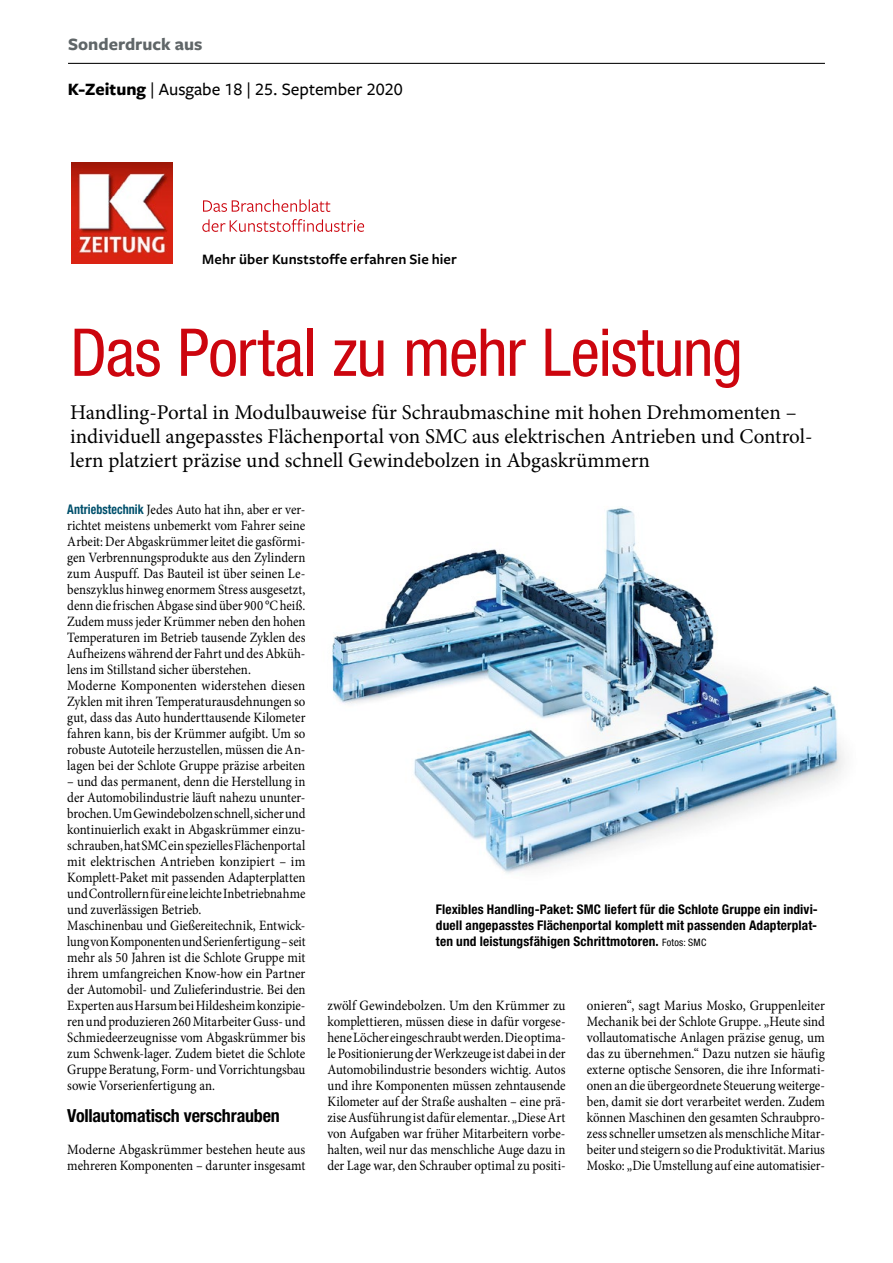
<style>
.page{position:relative;width:893px;height:1263px;background:#fff}
.page>*{position:absolute;margin:0;border:0;box-sizing:border-box;transform-origin:0 0}
.t1{font:condensed 66px "Helvetica Neue LT Std";letter-spacing:-.015em;color:#cc050e}
.t2{font:21px/24px "Minion Pro";color:#000}
.t3{font:500 18px "Freight Sans Pro";color:#000}
.t4{font:700 condensed 18px "Helvetica Neue LT Std";letter-spacing:-.01em;color:#000}
.t5{font:700 18px "Freight Sans Pro";color:#606668}
.t6{font:600 14.85px "Freight Sans Pro";letter-spacing:.01em;color:#000}
.t7{font:14.25px/16px "Minion Pro";color:#000;scale:.9 1}
.t8{font:14.25px/16px "Minion Pro";color:#000;text-align:justify;scale:.92 1}
.t9{font:700 condensed 13.35px/16px "Helvetica Neue LT Std";letter-spacing:.01em;color:#000;text-align:justify}
.s1{font-weight:700}
.s2{font-family:"Helvetica Neue LT Std";font-weight:700;font-stretch:condensed;font-size:13.35px;color:#00506c}
.s3{font-weight:400;font-size:10.2px}
</style>
<div class="page">
<img style="left:332px;top:508px;width:513px;height:366px">
<svg style="left:203px;top:199px;width:127px;height:13px"></svg>
<svg style="left:202px;top:219px;width:162px;height:13px"></svg>
<img style="left:72px;top:163px;width:101px;height:101px">
<hr style="left:68px;top:63px;width:757px;height:1px;background:#000">
<p class="t5" style="left:68px;top:32px;width:136px">Sonderdruck aus</p>
<p class="t3" style="left:68px;top:77px;width:337px"><span class="s1">K-Zeitung</span> | Ausgabe 18 | 25. September 2020</p>
<p class="t6" style="left:202px;top:249px;width:256px">Mehr über Kunststoffe erfahren Sie hier</p>
<h1 class="t1" style="left:70px;top:314px;width:674px">Das Portal zu mehr Leistung</h1>
<p class="t2" style="left:70px;top:400px;width:744px">Handling-Portal in Modulbauweise für Schraubmaschine mit hohen Drehmomenten – individuell angepasstes Flächenportal von SMC aus elektrischen Antrieben und Control&shy;lern platziert präzise und schnell Gewindebolzen in Abgaskrümmern</p>
<p class="t7" style="left:67px;top:502px;width:266px"><span class="s2">Antriebstechnik</span> Jedes Auto hat ihn, aber er ver&shy;richtet meistens unbemerkt vom Fahrer seine Arbeit: Der Abgaskrümmer leitet die gasförmi&shy;gen Verbrennungsprodukte aus den Zylindern zum Auspuff. Das Bauteil ist über seinen Le&shy;benszyklus hinweg enormem Stress ausgesetzt, denn die frischen Abgase sind über 900 °C heiß.<br>Zudem muss jeder Krümmer neben den hohen Temperaturen im Betrieb tausende Zyklen des Aufheizens während der Fahrt und des Abküh&shy;lens im Stillstand sicher überstehen.<br>Moderne Komponenten widerstehen diesen Zyklen mit ihren Temperaturausdehnungen so gut, dass das Auto hunderttausende Kilometer fahren kann, bis der Krümmer aufgibt. Um so robuste Autoteile herzustellen, müssen die An&shy;lagen bei der Schlote Gruppe präzise arbeiten</p>
<p class="t7" style="left:67px;top:774px;width:266px">– und das permanent, denn die Herstellung in der Automobilindustrie läuft nahezu ununter&shy;brochen. Um Gewindebolzen schnell, sicher und kontinuierlich exakt in Abgaskrümmer einzu&shy;schrauben, hat SMC ein spezielles Flächenportal mit elektrischen Antrieben konzipiert – im Komplett-Paket mit passenden Adapterplatten und Controllern für eine leichte Inbetriebnahme und zuverlässigen Betrieb.<br>Maschinenbau und Gießereitechnik, Entwick&shy;lung von Komponenten und Serienfertigung – seit mehr als 50 Jahren ist die Schlote Gruppe mit ihrem umfangreichen Know-how ein Partner der Automobil- und Zulieferindustrie. Bei den Experten aus Harsum bei Hildesheim konzipie&shy;ren und produzieren 260 Mitarbeiter Guss- und Schmiedeerzeugnisse vom Abgaskrümmer bis zum Schwenk-lager. Zudem bietet die Schlote Gruppe Beratung, Form- und Vorrichtungsbau sowie Vorserienfertigung an.</p>
<p class="t4" style="left:67px;top:1104px;width:214px">Vollautomatisch verschrauben</p>
<p class="t8" style="left:67px;top:1141px;width:260px">Moderne Abgaskrümmer bestehen heute aus mehreren Komponenten – darunter insgesamt</p>
<p class="t9" style="left:436px;top:901px;width:384px">Flexibles Handling-Paket: SMC liefert für die Schlote Gruppe ein indivi&shy;duell angepasstes Flächenportal komplett mit passenden Adapterplat&shy;ten und leistungsfähigen Schrittmotoren. <span class="s3">Fotos: SMC</span></p>
<p class="t8" style="left:327px;top:997px;width:260px">zwölf Gewindebolzen. Um den Krümmer zu komplettieren, müssen diese in dafür vorgese&shy;hene Löcher eingeschraubt werden. Die optima&shy;le Positionierung der Werkzeuge ist dabei in der Automobilindustrie besonders wichtig. Autos und ihre Komponenten müssen zehntausende Kilometer auf der Straße aushalten – eine prä&shy;zise Ausführung ist dafür elementar. „Diese Art von Aufgaben war früher Mitarbeitern vorbe&shy;halten, weil nur das menschliche Auge dazu in der Lage war, den Schrauber optimal zu positi-</p>
<p class="t8" style="left:587px;top:997px;width:260px">onieren“, sagt Marius Mosko, Gruppenleiter Mechanik bei der Schlote Gruppe. „Heute sind vollautomatische Anlagen präzise genug, um das zu übernehmen.“ Dazu nutzen sie häufig externe optische Sensoren, die ihre Informati&shy;onen an die übergeordnete Steuerung weiterge&shy;ben, damit sie dort verarbeitet werden. Zudem können Maschinen den gesamten Schraubpro&shy;zess schneller umsetzen als menschliche Mitar&shy;beiter und steigern so die Produktivität. Marius Mosko: „Die Umstellung auf eine automatisier-</p>
</div>
